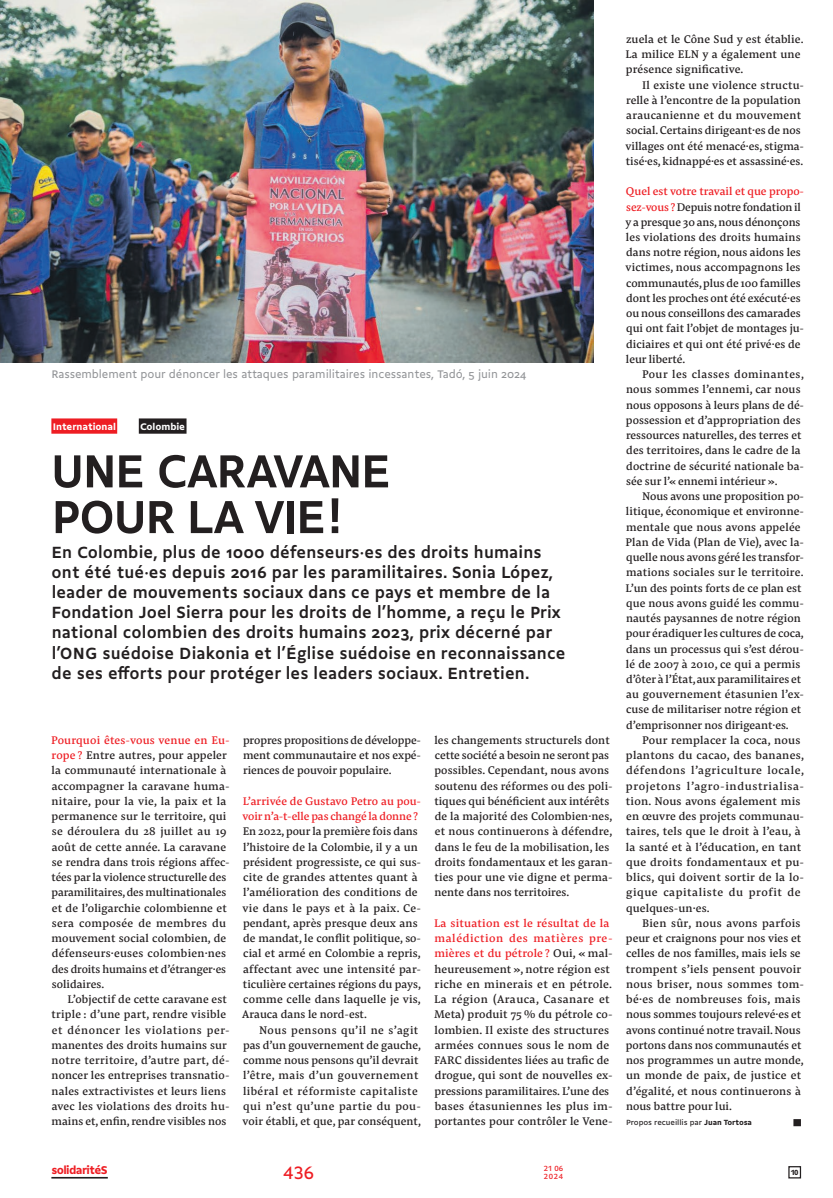
<style>
.page{position:relative;width:833px;height:1198px;background:#fff}
.page>*{position:absolute;margin:0;border:0;box-sizing:border-box;transform-origin:0 0}
.Titre_40{font:700 50px/45.8px "Gemeli";letter-spacing:-.045em;color:#231f20}
.t1{font:19.38px "Gemeli";color:#ee1d23}
.Chapeau{font:700 17.5px/20.2px "Gemeli";letter-spacing:.005em;color:#231f20}
.Légendes{font:11.88px "Gemeli";letter-spacing:-.01em;color:#939598}
.t2{font:700 11.88px "Gemeli Micro";letter-spacing:-.05em;color:#ee1d23}
.Texte_90{font:11.5px/15.2px "Pensum Pro";letter-spacing:.005em;color:#231f20}
.Texte_100{font:11.5px/15.2px "Pensum Pro";letter-spacing:.005em;color:#231f20}
.Texte_110{font:11.5px/15.2px "Pensum Pro";letter-spacing:.015em;color:#231f20}
.Texte_90-2{font:11.5px/15.2px "Pensum Pro";letter-spacing:.025em;color:#231f20}
.Texte_90-3{font:11.5px/15.2px "Pensum Pro";letter-spacing:-.01em;color:#ee1d23}
.Rubrique{font:700 10px "Gemeli Micro";letter-spacing:-.01em;color:#fff}
.Signature_1_ligne{font:7.75px "Gemeli Micro";letter-spacing:-.01em;color:#231f20}
.t3{font:7.75px/7.5px "Gemeli Micro";letter-spacing:.09em;color:#ee1d23}
.t4{font:700 7.75px "Gemeli Micro";color:#231f20}
.s1{color:#ee1d23}
.s2{font-weight:700}
</style>
<div class="page">
<div style="left:788px;top:1166px;width:13px;height:12px;border:1px solid #231f20"></div>
<hr style="left:51px;top:1177px;width:57px;height:1px;background:#231f20">
<div style="left:793px;top:1119px;width:8px;height:7px;background:#231f20"></div>
<img style="left:0;top:0;width:594px;height:363px">
<div style="left:51px;top:418px;width:66px;height:16px;background:#ee1d23"></div>
<div style="left:139px;top:418px;width:47px;height:16px;background:#231f20"></div>
<p class="Légendes" style="left:51px;top:366px;width:476px">Rassemblement pour dénoncer les attaques paramilitaires incessantes, Tadó, 5 juin 2024</p>
<p class="Rubrique" style="left:53px;top:419px;width:65px">International</p>
<p class="Rubrique" style="left:140px;top:419px;width:46px">Colombie</p>
<p class="Titre_40" style="left:50px;top:445px;width:343px">UNE CARAVANE<br>POUR LA VIE !</p>
<p class="Chapeau" style="left:51px;top:540px;width:515px">En Colombie, plus de 1000 défenseurs·es des droits humains ont été tué·es depuis 2016 par les paramilitaires. Sonia López, leader de mouvements sociaux dans ce pays et membre de la Fondation Joel Sierra pour les droits de l’homme, a reçu le Prix national colombien des droits humains 2023, prix décerné par l’ONG suédoise Diakonia et l’Église suédoise en reconnaissance de ses efforts pour protéger les leaders sociaux. Entretien.</p>
<p class="Texte_100" style="left:51px;top:732px;width:180px"><span class="s1">Pourquoi êtes-vous venue en Eu&shy;rope ?</span> Entre autres, pour appeler la communauté internationale à accompagner la caravane huma&shy;nitaire, pour la vie, la paix et la permanence sur le territoire, qui se déroulera du 28 juillet au 19 août de cette année. La caravane se rendra dans trois régions affec&shy;tées par la violence structurelle des paramilitaires, des multinationales et de l’oligarchie colombienne et sera composée de membres du mouvement social colombien, de défenseurs·euses colombien·nes des droits humains et d’étranger·es solidaires.</p>
<p class="Texte_90" style="left:51px;top:991px;width:180px;text-indent:16px">L’objectif de cette caravane est triple : d’une part, rendre visible et dénoncer les violations per&shy;manentes des droits humains sur notre territoire, d’autre part, dé&shy;noncer les entreprises transnatio&shy;nales extractivistes et leurs liens avec les violations des droits hu&shy;mains et, enfin, rendre visibles nos</p>
<p class="Texte_90" style="left:243px;top:732px;width:180px;text-align:justify">propres propositions de développe&shy;ment communautaire et nos expé&shy;riences de pouvoir populaire.</p>
<p class="Texte_90-3" style="left:242px;top:793px;width:180px">L’arrivée de Gustavo Petro au pou&shy;voir n’a-t-elle pas changé la donne ?</p>
<p class="Texte_100" style="left:242px;top:823px;width:180px">En 2022, pour la première fois dans l’histoire de la Colombie, il y a un président progressiste, ce qui sus&shy;cite de grandes attentes quant à l’amélioration des conditions de vie dans le pays et à la paix. Ce&shy;pendant, après presque deux ans de mandat, le conflit politique, so&shy;cial et armé en Colombie a repris, affectant avec une intensité par&shy;ticulière certaines régions du pays, comme celle dans laquelle je vis, Arauca dans le nord-est.</p>
<p class="Texte_90-2" style="left:242px;top:1022px;width:180px;text-indent:17px">Nous pensons qu’il ne s’agit pas d’un gouvernement de gauche, comme nous pensons qu’il devrait l’être, mais d’un gouvernement libéral et réformiste capitaliste qui n’est qu’une partie du pou&shy;voir établi, et que, par conséquent,</p>
<p class="Texte_90" style="left:434px;top:732px;width:180px">les changements structurels dont cette société a besoin ne seront pas possibles. Cependant, nous avons soutenu des réformes ou des poli&shy;tiques qui bénéficient aux intérêts de la majorité des Colombien·nes, et nous continuerons à défendre, dans le feu de la mobilisation, les droits fondamentaux et les garan&shy;ties pour une vie digne et perma&shy;nente dans nos territoires.</p>
<p class="Texte_110" style="left:434px;top:915px;width:180px"><span class="s1">La situation est le résultat de la malédiction des matières pre&shy;mières et du pétrole ?</span> Oui, « mal&shy;heureusement », notre région est riche en minerais et en pétrole.<br>La région (Arauca, Casanare et<br>Meta) produit 75 % du pétrole co&shy;lombien. Il existe des structures armées connues sous le nom de<br>FARC dissidentes liées au trafic de drogue, qui sont de nouvelles ex&shy;pressions paramilitaires. L’une des bases étasuniennes les plus im&shy;portantes pour contrôler le Vene-</p>
<p class="Texte_110" style="left:625px;top:31px;width:179px">zuela et le Cône Sud y est établie.<br>La milice ELN y a également une présence significative.</p>
<p class="Texte_90" style="left:625px;top:77px;width:180px;text-indent:17px">Il existe une violence structu&shy;relle à l’encontre de la population araucanienne et du mouvement social. Certains dirigeant·es de nos villages ont été menacé·es, stigma&shy;tisé·es, kidnappé·es et assassiné·es.</p>
<p class="Texte_90" style="left:625px;top:184px;width:180px"><span class="s1">Quel est votre travail et que propo&shy;sez-vous ?</span> Depuis notre fondation il y a presque 30 ans, nous dénonçons les violations des droits humains dans notre région, nous aidons les victimes, nous accompagnons les communautés, plus de 100 familles dont les proches ont été exécuté·es ou nous conseillons des camarades qui ont fait l’objet de montages ju&shy;diciaires et qui ont été privé·es de leur liberté.</p>
<p class="Texte_90" style="left:626px;top:366px;width:180px;text-indent:16px">Pour les classes dominantes, nous sommes l’ennemi, car nous nous opposons à leurs plans de dé&shy;possession et d’appropriation des ressources naturelles, des terres et des territoires, dans le cadre de la doctrine de sécurité nationale ba&shy;sée sur l’« ennemi intérieur ».</p>
<p class="Texte_90" style="left:625px;top:488px;width:180px;text-indent:16px">Nous avons une proposition po&shy;litique, économique et environne&shy;mentale que nous avons appelée Plan de Vida (Plan de Vie), avec la&shy;quelle nous avons géré les transfor&shy;mations sociales sur le territoire.<br>L’un des points forts de ce plan est que nous avons guidé les commu&shy;nautés paysannes de notre région pour éradiquer les cultures de coca, dans un processus qui s’est dérou&shy;lé de 2007 à 2010, ce qui a permis d’ôter à l’État, aux paramilitaires et au gouvernement étasunien l’ex&shy;cuse de militariser notre région et d’emprisonner nos dirigeant·es.</p>
<p class="Texte_110" style="left:626px;top:732px;width:180px;text-indent:16px">Pour remplacer la coca, nous plantons du cacao, des bananes, défendons l’agriculture locale, projetons l’agro-industrialisa&shy;tion. Nous avons également mis en œuvre des projets communau&shy;taires, tels que le droit à l’eau, à la santé et à l’éducation, en tant que droits fondamentaux et pu&shy;blics, qui doivent sortir de la lo&shy;gique capitaliste du profit de quelques-un·es.</p>
<p class="Texte_100" style="left:626px;top:915px;width:180px;text-indent:16px">Bien sûr, nous avons parfois peur et craignons pour nos vies et celles de nos familles, mais iels se trompent s’iels pensent pouvoir nous briser, nous sommes tom&shy;bé·es de nombreuses fois, mais nous sommes toujours relevé·es et avons continué notre travail. Nous portons dans nos communautés et nos programmes un autre monde, un monde de paix, de justice et d’égalité, et nous continuerons à nous battre pour lui.</p>
<p class="Signature_1_ligne" style="left:626px;top:1117px;width:127px">Propos recueillis par <span class="s2">Juan Tortosa</span></p>
<p class="t2" style="left:51px;top:1161px;width:58px">solidaritéS</p>
<h2 class="t1" style="left:284px;top:1158px;width:32px">436</h2>
<p class="t4" style="left:790px;top:1167px;width:9px">10</p>
<p class="t3" style="left:544px;top:1164px;width:21px">21 06<br>2024</p>
</div>
